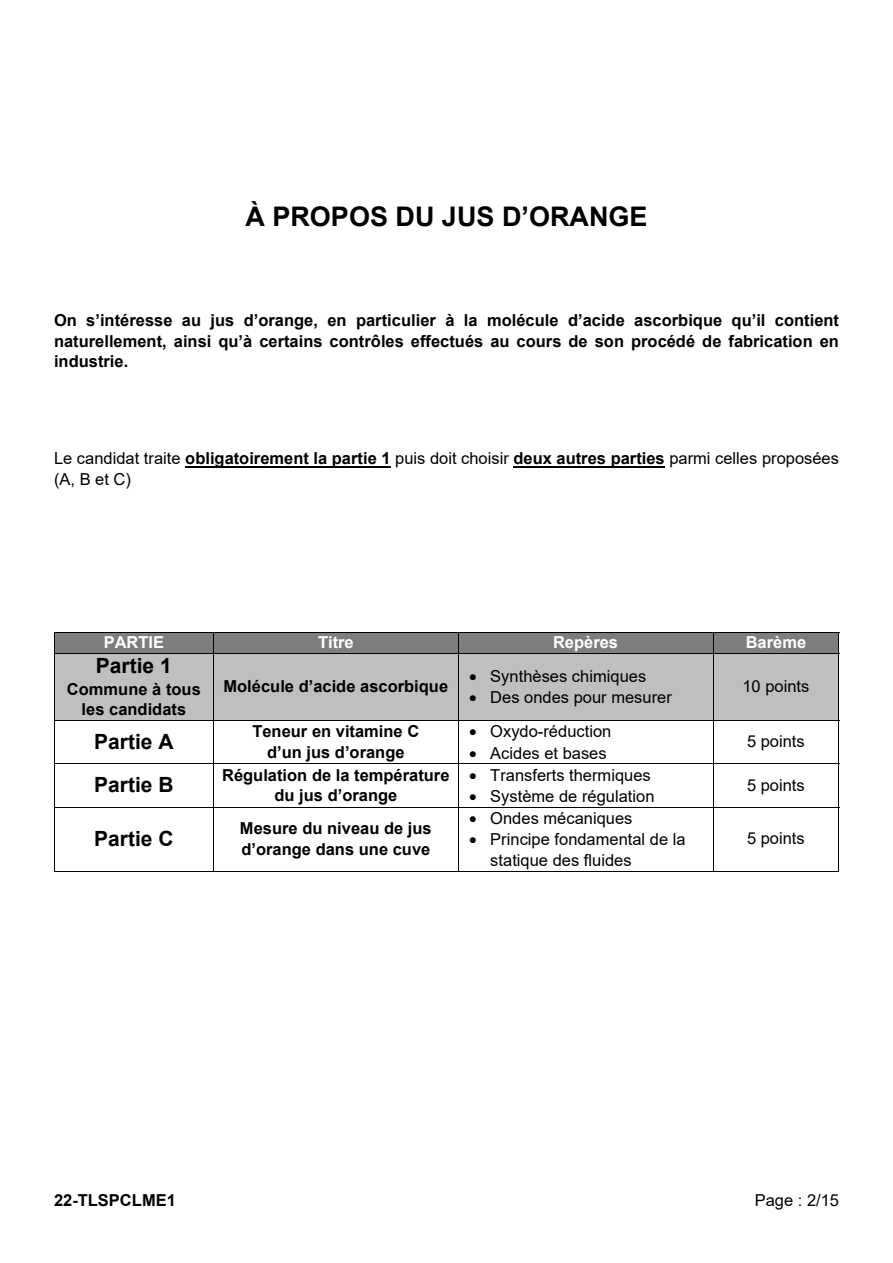
<style>
.page{position:relative;width:893px;height:1263px;background:#fff}
.page>*{position:absolute;margin:0;border:0;box-sizing:border-box;transform-origin:0 0}
.t1{font:700 27px "Arial";color:#000}
.t2{font:700 21px "Arial";color:#000}
.t3{font:700 16.5px/20.2px "Arial";color:#000;text-align:center}
.t4{font:16.5px/20.4px "Arial";color:#000}
.t5{font:700 16.5px "Arial";color:#fff}
.s1{font-weight:700}
</style>
<div class="page">
<hr style="left:185px;top:466px;width:206px;height:2px;background:#000">
<hr style="left:513px;top:466px;width:152px;height:2px;background:#000">
<div style="left:55px;top:633px;width:158px;height:20px;background:#7e7e7e"></div>
<div style="left:214px;top:633px;width:244px;height:20px;background:#7e7e7e"></div>
<div style="left:458px;top:633px;width:255px;height:20px;background:#7e7e7e"></div>
<div style="left:714px;top:633px;width:124px;height:20px;background:#7e7e7e"></div>
<hr style="left:54px;top:632px;width:785px;height:1px;background:#000">
<svg style="left:54px;top:633px;width:1px;height:20px"></svg>
<svg style="left:213px;top:633px;width:1px;height:20px"></svg>
<svg style="left:458px;top:633px;width:1px;height:20px"></svg>
<svg style="left:713px;top:633px;width:1px;height:20px"></svg>
<svg style="left:838px;top:633px;width:1px;height:20px"></svg>
<div style="left:55px;top:654px;width:158px;height:66px;background:#bfbfbf"></div>
<div style="left:214px;top:654px;width:244px;height:66px;background:#bfbfbf"></div>
<div style="left:458px;top:654px;width:255px;height:66px;background:#bfbfbf"></div>
<div style="left:714px;top:654px;width:124px;height:66px;background:#bfbfbf"></div>
<hr style="left:54px;top:653px;width:785px;height:1px;background:#000">
<hr style="left:54px;top:654px;width:1px;height:66px;background:#000">
<hr style="left:213px;top:654px;width:1px;height:66px;background:#000">
<hr style="left:458px;top:654px;width:1px;height:66px;background:#000">
<hr style="left:713px;top:654px;width:1px;height:66px;background:#000">
<hr style="left:838px;top:654px;width:1px;height:66px;background:#000">
<hr style="left:54px;top:720px;width:785px;height:1px;background:#000">
<hr style="left:54px;top:721px;width:1px;height:42px;background:#000">
<hr style="left:213px;top:721px;width:1px;height:42px;background:#000">
<hr style="left:458px;top:721px;width:1px;height:42px;background:#000">
<hr style="left:713px;top:721px;width:1px;height:42px;background:#000">
<hr style="left:838px;top:721px;width:1px;height:42px;background:#000">
<hr style="left:54px;top:763px;width:785px;height:1px;background:#000">
<hr style="left:54px;top:764px;width:1px;height:43px;background:#000">
<hr style="left:213px;top:764px;width:1px;height:43px;background:#000">
<hr style="left:458px;top:764px;width:1px;height:43px;background:#000">
<hr style="left:713px;top:764px;width:1px;height:43px;background:#000">
<hr style="left:838px;top:764px;width:1px;height:43px;background:#000">
<hr style="left:54px;top:807px;width:785px;height:1px;background:#000">
<hr style="left:54px;top:808px;width:1px;height:63px;background:#000">
<hr style="left:54px;top:871px;width:159px;height:1px;background:#000">
<hr style="left:213px;top:808px;width:1px;height:63px;background:#000">
<hr style="left:214px;top:871px;width:244px;height:1px;background:#000">
<hr style="left:458px;top:808px;width:1px;height:63px;background:#000">
<hr style="left:458px;top:871px;width:255px;height:1px;background:#000">
<hr style="left:713px;top:808px;width:1px;height:63px;background:#000">
<hr style="left:714px;top:871px;width:124px;height:1px;background:#000">
<hr style="left:838px;top:808px;width:1px;height:63px;background:#000">
<h1 class="t1" style="left:245px;top:201px;width:404px">À PROPOS DU JUS D’ORANGE</h1>
<p class="t3" style="left:54px;top:310px;width:786px;text-align:justify">On s’intéresse au jus d’orange, en particulier à la molécule d’acide ascorbique qu’il contient naturellement, ainsi qu’à certains contrôles effectués au cours de son procédé de fabrication en industrie.</p>
<p class="t4" style="left:54px;top:449px;width:786px">Le candidat traite <span class="s1">obligatoirement la partie 1</span> puis doit choisir <span class="s1">deux autres parties</span> parmi celles proposées (A, B et C)</p>
<p class="t5" style="left:104px;top:633px;width:62px">PARTIE</p>
<p class="t5" style="left:318px;top:633px;width:37px">Titre</p>
<p class="t5" style="left:553px;top:633px;width:67px">Repères</p>
<p class="t5" style="left:746px;top:633px;width:62px">Barème</p>
<p class="t2" style="left:96px;top:654px;width:77px">Partie 1</p>
<p class="t3" style="left:67px;top:679px;width:135px">Commune à tous les candidats</p>
<p class="t3" style="left:223px;top:676px;width:226px">Molécule d’acide ascorbique</p>
<p class="t4" style="left:469px;top:666px;width:179px">• Synthèses chimiques</p>
<p class="t4" style="left:469px;top:687px;width:204px">• Des ondes pour mesurer</p>
<p class="t4" style="left:742px;top:676px;width:68px">10 points</p>
<p class="t2" style="left:94px;top:730px;width:81px">Partie A</p>
<p class="t3" style="left:252px;top:721px;width:168px">Teneur en vitamine C d’un jus d’orange</p>
<p class="t4" style="left:469px;top:721px;width:144px">• Oxydo-réduction</p>
<p class="t4" style="left:469px;top:743px;width:139px">• Acides et bases</p>
<p class="t2" style="left:94px;top:773px;width:81px">Partie B</p>
<p class="t3" style="left:222px;top:765px;width:229px">Régulation de la température du jus d’orange</p>
<p class="t4" style="left:469px;top:765px;width:183px">• Transferts thermiques</p>
<p class="t4" style="left:469px;top:786px;width:187px">• Système de régulation</p>
<p class="t4" style="left:747px;top:731px;width:59px">5 points</p>
<p class="t4" style="left:747px;top:775px;width:59px">5 points</p>
<p class="t2" style="left:94px;top:827px;width:81px">Partie C</p>
<p class="t3" style="left:240px;top:818px;width:193px;text-align:left">Mesure du niveau de jus d’orange dans une cuve</p>
<p class="t4" style="left:469px;top:808px;width:165px">• Ondes mécaniques</p>
<p class="t4" style="left:490px;top:830px;width:197px;text-indent:-21px">• Principe fondamental de la statique des fluides</p>
<p class="t4" style="left:747px;top:828px;width:59px">5 points</p>
<p class="t3" style="left:54px;top:1190px;width:123px">22-TLSPCLME1</p>
<p class="t4" style="left:755px;top:1190px;width:86px">Page : 2/15</p>
</div>
